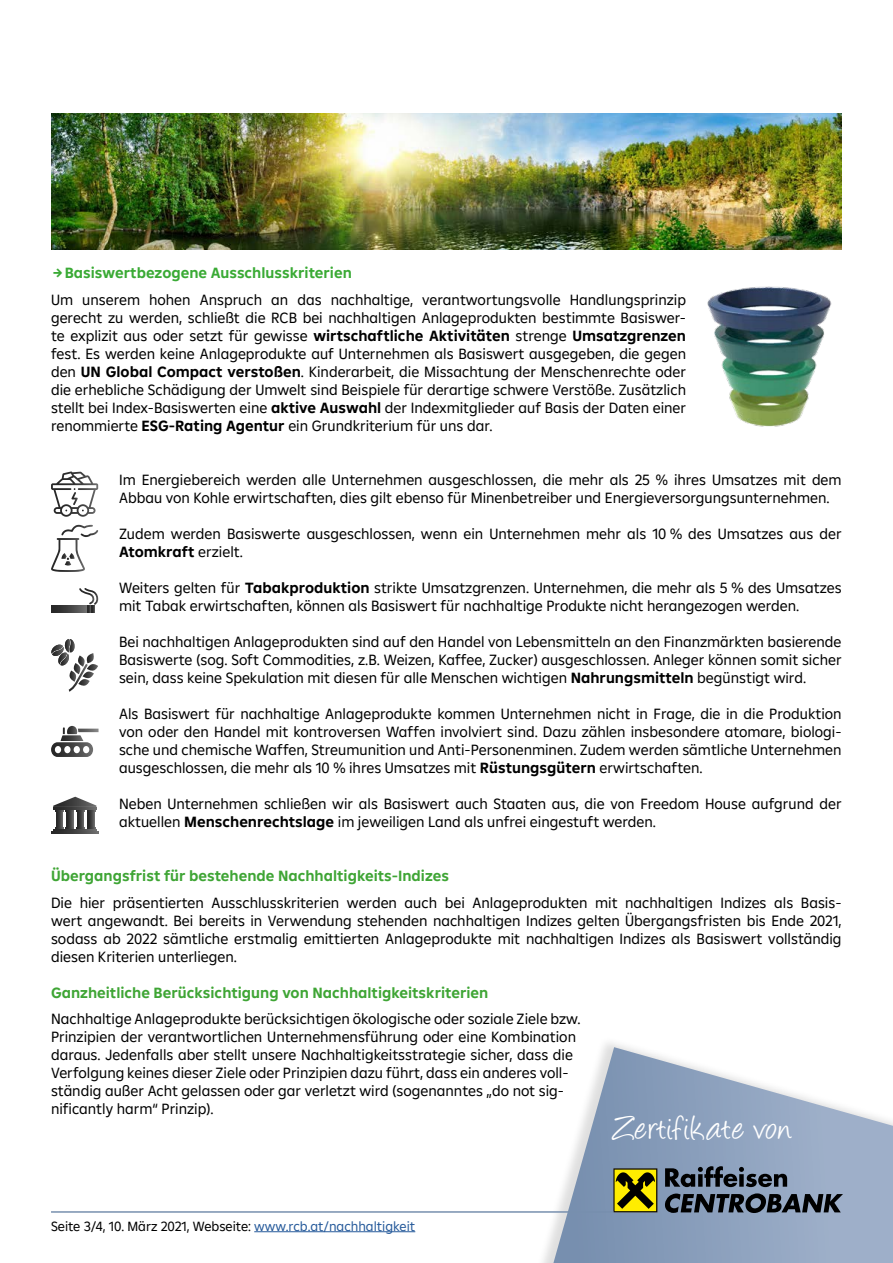
<style>
.page{position:relative;width:893px;height:1263px;background:#fff}
.page>*{position:absolute;margin:0;border:0;box-sizing:border-box;transform-origin:0 0}
.t1{font:38.55px "Angelina";letter-spacing:.035em;color:#fff}
.t2{font:15px/18px "Amalia";color:#000}
.t3{font:700 15px "Amalia";color:#3fa535}
.t4{font:700 15px "Amalia";color:#3aaa35}
.t5{font:13.5px "Amalia";color:#000}
.s1{font-weight:700}
.s2{color:#275b9b}
</style>
<div class="page">
<svg style="left:543px;top:1047px;width:350px;height:216px"></svg>
<svg style="left:613px;top:1168px;width:44px;height:44px"></svg>
<div style="left:614px;top:1169px;width:42px;height:42px;background:#ffed00"></div>
<svg style="left:616px;top:1172px;width:39px;height:37px"></svg>
<svg style="left:665px;top:1166px;width:122px;height:21px;background:#4c5766"></svg>
<svg style="left:665px;top:1193px;width:178px;height:20px;background:#434c59"></svg>
<hr style="left:254px;top:1231px;width:161px;height:1px;background:#275b9b">
<hr style="left:51px;top:1211px;width:562px;height:2px;background:#778fae">
<img style="left:51px;top:113px;width:791px;height:136px">
<img style="left:707px;top:287px;width:125px;height:139px">
<svg style="left:51px;top:525px;width:47px;height:47px"></svg>
<svg style="left:51px;top:471px;width:47px;height:46px"></svg>
<svg style="left:51px;top:605px;width:27px;height:7px"></svg>
<svg style="left:78px;top:588px;width:21px;height:24px"></svg>
<svg style="left:51px;top:832px;width:48px;height:1px"></svg>
<svg style="left:53px;top:829px;width:43px;height:2px"></svg>
<svg style="left:56px;top:812px;width:7px;height:15px"></svg>
<svg style="left:88px;top:812px;width:6px;height:15px"></svg>
<svg style="left:67px;top:812px;width:6px;height:15px"></svg>
<svg style="left:77px;top:812px;width:7px;height:15px"></svg>
<svg style="left:55px;top:827px;width:40px;height:1px"></svg>
<svg style="left:53px;top:797px;width:43px;height:15px"></svg>
<svg style="left:51px;top:726px;width:48px;height:31px"></svg>
<svg style="left:51px;top:639px;width:47px;height:53px"></svg>
<p class="t4" style="left:65px;top:263px;width:289px">Basiswertbezogene Ausschlusskriterien</p>
<p class="t2" style="left:51px;top:290px;width:637px;text-align:justify">Um unserem hohen Anspruch an das nachhaltige, verantwortungsvolle Handlungsprinzip gerecht zu werden, schließt die RCB bei nachhaltigen Anlageprodukten bestimmte Basiswer&shy;te explizit aus oder setzt für gewisse <span class="s1">wirtschaftliche Aktivitäten</span> strenge <span class="s1">Umsatzgrenzen </span>fest. Es werden keine Anlageprodukte auf Unternehmen als Basiswert ausgegeben, die gegen den <span class="s1">UN Global Compact verstoßen</span>. Kinderarbeit, die Missachtung der Menschenrechte oder die erhebliche Schädigung der Umwelt sind Beispiele für derartige schwere Verstöße. Zusätzlich stellt bei Index-Basiswerten eine <span class="s1">aktive Auswahl</span> der Indexmitglieder auf Basis der Daten einer renommierte <span class="s1">ESG-Rating Agentur</span> ein Grundkriterium für uns dar.</p>
<p class="t2" style="left:119px;top:470px;width:724px">Im Energiebereich werden alle Unternehmen ausgeschlossen, die mehr als 25 % ihres Umsatzes mit dem<br>Abbau von Kohle erwirtschaften, dies gilt ebenso für Minenbetreiber und Energieversorgungsunternehmen.</p>
<p class="t2" style="left:119px;top:524px;width:724px">Zudem werden Basiswerte ausgeschlossen, wenn ein Unternehmen mehr als 10 % des Umsatzes aus der<br><span class="s1">Atomkraft</span> erzielt.</p>
<p class="t2" style="left:119px;top:578px;width:724px">Weiters gelten für <span class="s1">Tabakproduktion</span> strikte Umsatzgrenzen. Unternehmen, die mehr als 5 % des Umsatzes mit Tabak erwirtschaften, können als Basiswert für nachhaltige Produkte nicht herangezogen werden.</p>
<p class="t2" style="left:119px;top:632px;width:724px;text-align:justify">Bei nachhaltigen Anlageprodukten sind auf den Handel von Lebensmitteln an den Finanzmärkten basierende Basiswerte (sog. Soft Commodities, z.B. Weizen, Kaffee, Zucker) ausgeschlossen. Anleger können somit sicher sein, dass keine Spekulation mit diesen für alle Menschen wichtigen <span class="s1">Nahrungsmitteln</span> begünstigt wird.</p>
<p class="t2" style="left:119px;top:704px;width:724px;text-align:justify">Als Basiswert für nachhaltige Anlageprodukte kommen Unternehmen nicht in Frage, die in die Produktion von oder den Handel mit kontroversen Waffen involviert sind. Dazu zählen insbesondere atomare, biologi&shy;sche und chemische Waffen, Streumunition und Anti-Personenminen. Zudem werden sämtliche Unternehmen ausgeschlossen, die mehr als 10 % ihres Umsatzes mit <span class="s1">Rüstungsgütern</span> erwirtschaften.</p>
<p class="t2" style="left:119px;top:794px;width:724px">Neben Unternehmen schließen wir als Basiswert auch Staaten aus, die von Freedom House aufgrund der aktuellen <span class="s1">Menschenrechtslage</span> im jeweiligen Land als unfrei eingestuft werden.</p>
<p class="t3" style="left:51px;top:866px;width:400px">Übergangsfrist für bestehende Nachhaltigkeits-Indizes</p>
<p class="t2" style="left:51px;top:893px;width:792px;text-align:justify">Die hier präsentierten Ausschlusskriterien werden auch bei Anlageprodukten mit nachhaltigen Indizes als Basis&shy;wert angewandt. Bei bereits in Verwendung stehenden nachhaltigen Indizes gelten Übergangsfristen bis Ende 2021, sodass ab 2022 sämtliche erstmalig emittierten Anlageprodukte mit nachhaltigen Indizes als Basiswert vollständig diesen Kriterien unterliegen.</p>
<p class="t3" style="left:51px;top:982px;width:439px">Ganzheitliche Berücksichtigung von Nachhaltigkeitskriterien</p>
<p class="t2" style="left:51px;top:1009px;width:531px">Nachhaltige Anlageprodukte berücksichtigen ökologische oder soziale Ziele bzw.<br>Prinzipien der verantwortlichen Unternehmensführung oder eine Kombination daraus. Jedenfalls aber stellt unsere Nachhaltigkeitsstrategie sicher, dass die Verfolgung keines dieser Ziele oder Prinzipien dazu führt, dass ein anderes voll&shy;ständig außer Acht gelassen oder gar verletzt wird (sogenanntes „do not sig&shy;nificantly harm“ Prinzip).</p>
<h1 class="t1" style="left:613px;top:1112px;width:180px">Zertifikate von</h1>
<p class="t5" style="left:51px;top:1217px;width:366px">Seite 3/4, 10. März 2021, Webseite: <span class="s2">www.rcb.at/nachhaltigkeit</span></p>
</div>
